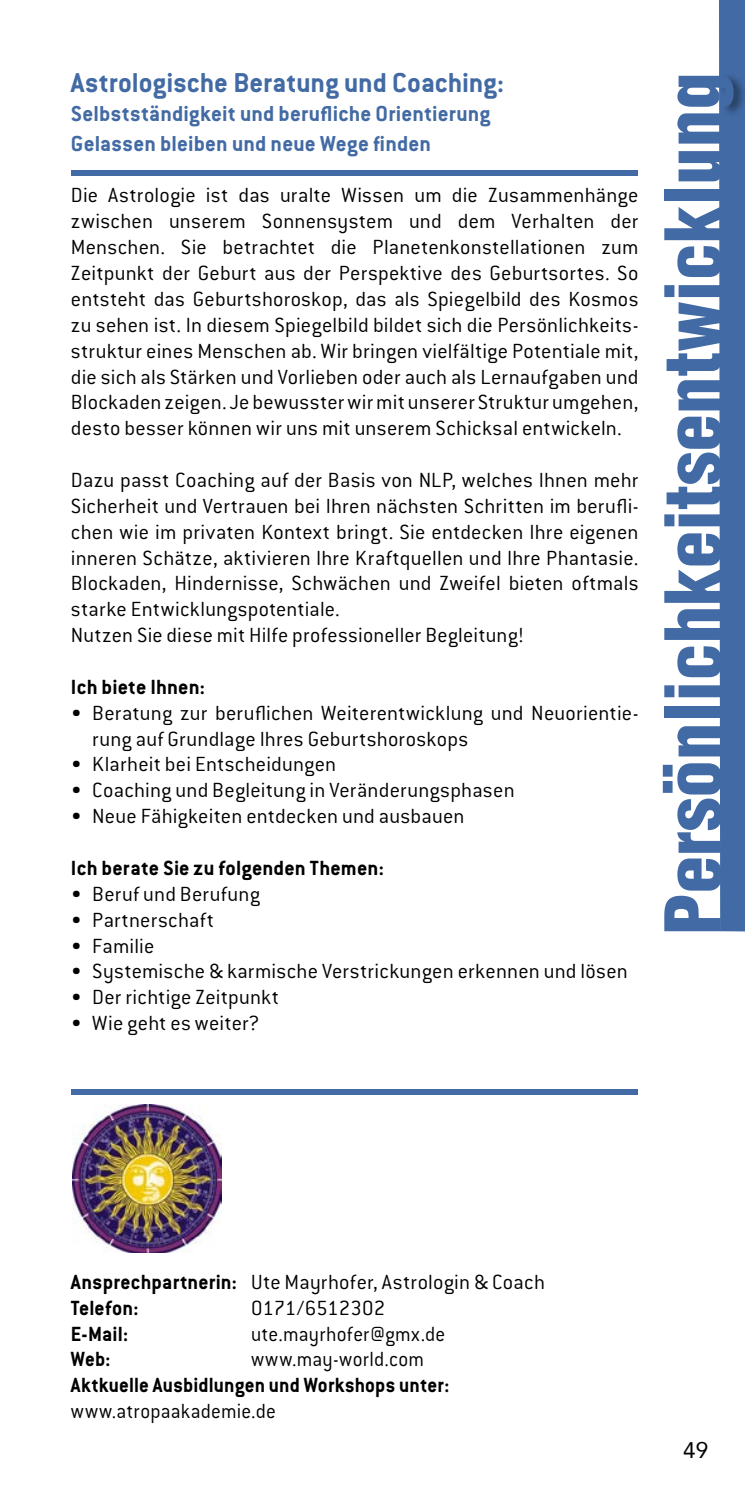
<style>
.page{position:relative;width:745px;height:1489px;background:#fff}
.page>*{position:absolute;margin:0;border:0;box-sizing:border-box;transform-origin:0 0}
.t1{font:900 condensed 75px "Helvetica";color:#426aa4}
.t2{font:700 30px "Conduit ITC Pro";letter-spacing:-.005em;color:#426aa4}
.t3{font:700 23.75px/29.2px "Conduit ITC Pro";letter-spacing:.005em;color:#426aa4}
.t4{font:300 22.5px/25.8px "Conduit ITC Pro";letter-spacing:.01em;color:#000}
.t5{font:300 22.5px "Conduit ITC Pro";letter-spacing:.01em;color:#000;scale:.95 1}
.t6{font:700 22.5px "Conduit ITC Pro";letter-spacing:.005em;color:#000}
.t7{font:700 22.5px "Conduit ITC Pro";letter-spacing:.005em;color:#000;scale:.95 1}
.t8{font:22.5px "Avenir";color:#000}
.s1{font-weight:700}
</style>
<div class="page">
<svg style="left:719px;top:0;width:25px;height:931px"></svg>
<div style="left:71px;top:169px;width:566px;height:6px;background:#426aa4"></div>
<div style="left:71px;top:1089px;width:566px;height:6px;background:#426aa4"></div>
<img style="left:73px;top:1104px;width:148px;height:148px">
<h2 class="t2" style="left:71px;top:65px;width:434px">Astrologische Beratung und Coaching:</h2>
<p class="t3" style="left:71px;top:99px;width:421px">Selbstständigkeit und berufliche Orientierung<br>Gelassen bleiben und neue Wege finden</p>
<p class="t4" style="left:71px;top:183px;width:568px;text-align:justify">Die Astrologie ist das uralte Wissen um die Zusammenhänge zwischen unserem Sonnensystem und dem Verhalten der Menschen. Sie betrachtet die Planetenkonstellationen zum Zeitpunkt der Geburt aus der Perspektive des Geburtsortes. So entsteht das Geburtshoroskop, das als Spiegelbild des Kosmos zu sehen ist. In diesem Spiegelbild bildet sich die Persönlichkeits&shy;struktur eines Menschen ab. Wir bringen vielfältige Potentiale mit, die sich als Stärken und Vorlieben oder auch als Lernaufgaben und Blockaden zeigen. Je bewusster wir mit unserer Struktur umgehen, desto besser können wir uns mit unserem Schicksal entwickeln.</p>
<p class="t4" style="left:71px;top:467px;width:568px">Dazu passt Coaching auf der Basis von NLP, welches Ihnen mehr Sicherheit und Vertrauen bei Ihren nächsten Schritten im berufli&shy;chen wie im privaten Kontext bringt. Sie entdecken Ihre eigenen inneren Schätze, aktivieren Ihre Kraftquellen und Ihre Phantasie.<br>Blockaden, Hindernisse, Schwächen und Zweifel bieten oftmals starke Entwicklungspotentiale.<br>Nutzen Sie diese mit Hilfe professioneller Begleitung!</p>
<p class="t6" style="left:71px;top:673px;width:135px">Ich biete Ihnen:</p>
<p class="t4" style="left:92px;top:700px;width:547px;text-indent:-21px">• Beratung zur beruflichen Weiterentwicklung und Neuorientie&shy;rung auf Grundlage Ihres Geburtshoroskops</p>
<p class="t4" style="left:71px;top:751px;width:267px">• Klarheit bei Entscheidungen</p>
<p class="t4" style="left:71px;top:777px;width:445px">• Coaching und Begleitung in Veränderungsphasen</p>
<p class="t4" style="left:71px;top:803px;width:395px">• Neue Fähigkeiten entdecken und ausbauen</p>
<p class="t6" style="left:71px;top:854px;width:314px">Ich berate Sie zu folgenden Themen:</p>
<p class="t4" style="left:71px;top:881px;width:190px">• Beruf und Berufung</p>
<p class="t4" style="left:71px;top:907px;width:144px">• Partnerschaft</p>
<p class="t4" style="left:71px;top:932px;width:85px">• Familie</p>
<p class="t4" style="left:71px;top:958px;width:558px">• Systemische &amp; karmische Verstrickungen erkennen und lösen</p>
<p class="t4" style="left:71px;top:984px;width:209px">• Der richtige Zeitpunkt</p>
<p class="t4" style="left:71px;top:1010px;width:190px">• Wie geht es weiter?</p>
<h1 class="t1" style="left:645px;top:935px;width:864px;rotate:-90deg">Persönlichkeitsentwicklung</h1>
<p class="t4" style="left:71px;top:1268px;width:475px"><span class="s1">Ansprechpartnerin:</span> Ute Mayrhofer, Astrologin &amp; Coach<br><span class="s1">Telefon:</span></p>
<p class="t4" style="left:251px;top:1294px;width:135px">0171/6512302</p>
<p class="t6" style="left:71px;top:1320px;width:59px">E-Mail:</p>
<p class="t5" style="left:251px;top:1321px;width:206px">ute.mayrhofer@gmx.de</p>
<p class="t7" style="left:71px;top:1346px;width:43px">Web:</p>
<p class="t5" style="left:251px;top:1346px;width:183px">www.may-world.com</p>
<p class="t7" style="left:71px;top:1371px;width:399px">Aktkuelle Ausbidlungen und Workshops unter:</p>
<p class="t5" style="left:71px;top:1398px;width:217px">www.atropaakademie.de</p>
<p class="t8" style="left:682px;top:1432px;width:27px">49</p>
</div>
